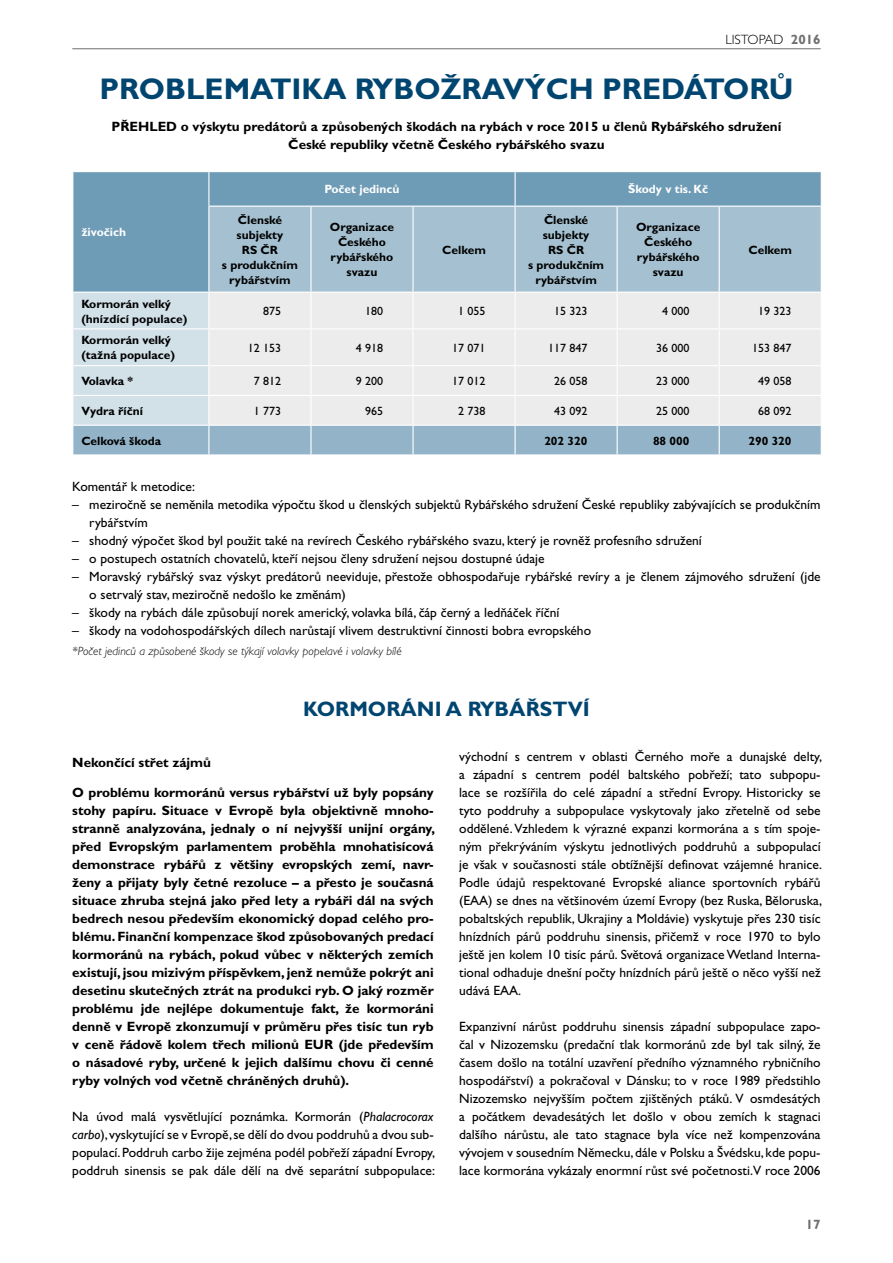
<style>
.page{position:relative;width:893px;height:1263px;background:#fff}
.page>*{position:absolute;margin:0;border:0;box-sizing:border-box;transform-origin:0 0}
.t1{font:700 30px "Gill Sans CE";color:#004570}
.t2{font:700 21px "Gill Sans CE";color:#004570}
.t3{font:13.5px/18px "Gill Sans CE";color:#000;text-align:justify}
.t4{font:700 13.5px/18px "Gill Sans CE";color:#000;text-align:center}
.t5{font:300 13.5px "Gill Sans CE";color:#000}
.t6{font:700 13.5px "Gill Sans CE";color:#6f6f6e}
.t7{font:700 12px/15px "Gill Sans CE";color:#000;text-align:center}
.t8{font:12px "Gill Sans CE";color:#000}
.t9{font:italic 300 12px "Gill Sans CE";color:#000}
.t10{font:700 12px "Gill Sans CE";color:#fff}
.s1{font-weight:700;color:#6f6f6e}
.s2{font-style:italic}
</style>
<div class="page">
<hr style="left:72px;top:48px;width:749px;height:1px;background:#6f6f6e">
<div style="left:73px;top:172px;width:748px;height:120px;background:#6e9bb5"></div>
<div style="left:209px;top:207px;width:612px;height:85px;background:#a5c1d1"></div>
<hr style="left:208px;top:172px;width:1px;height:34px;background:#fff">
<hr style="left:514px;top:172px;width:2px;height:34px;background:#fff">
<hr style="left:310px;top:207px;width:2px;height:85px;background:#fff">
<hr style="left:412px;top:207px;width:2px;height:85px;background:#fff">
<hr style="left:514px;top:207px;width:2px;height:85px;background:#fff">
<hr style="left:617px;top:207px;width:1px;height:85px;background:#fff">
<hr style="left:719px;top:207px;width:1px;height:85px;background:#fff">
<svg style="left:73px;top:292px;width:748px;height:162px;background:#d9e1e6"></svg>
<hr style="left:208px;top:206px;width:103px;height:1px;background:#fff">
<hr style="left:208px;top:207px;width:1px;height:85px;background:#fff">
<hr style="left:311px;top:206px;width:102px;height:1px;background:#fff">
<hr style="left:413px;top:206px;width:102px;height:1px;background:#fff">
<hr style="left:515px;top:206px;width:102px;height:1px;background:#fff">
<hr style="left:617px;top:206px;width:102px;height:1px;background:#fff">
<hr style="left:719px;top:206px;width:103px;height:1px;background:#fff">
<hr style="left:209px;top:292px;width:102px;height:1px;background:#fff">
<hr style="left:311px;top:292px;width:102px;height:1px;background:#fff">
<hr style="left:413px;top:292px;width:102px;height:1px;background:#fff">
<hr style="left:515px;top:292px;width:102px;height:1px;background:#fff">
<hr style="left:617px;top:292px;width:102px;height:1px;background:#fff">
<hr style="left:719px;top:292px;width:103px;height:1px;background:#fff">
<p class="t5" style="left:725px;top:32px;width:97px">LISTOPAD <span class="s1">2016</span></p>
<h1 class="t1" style="left:99px;top:72px;width:276px">PROBLEMATI KA RYB</h1>
<h1 class="t1" style="left:414px;top:72px;width:381px">OŽRAVÝCH PREDÁTORŮ</h1>
<p class="t4" style="left:112px;top:117px;width:671px">PŘEHLED o výskytu predátorů a způsobených škodách na rybách v roce 2015 u členů Rybářského sdružení<br>České republiky včetně Českého rybářského svazu</p>
<p class="t10" style="left:81px;top:225px;width:46px">živočich</p>
<p class="t10" style="left:324px;top:182px;width:77px">Počet jedinců</p>
<p class="t10" style="left:628px;top:182px;width:81px">Škody v tis. Kč</p>
<p class="t7" style="left:222px;top:212px;width:78px">Členské subjekty<br>RS ČR<br>s produkčním rybářstvím</p>
<p class="t7" style="left:330px;top:220px;width:66px">Organizace<br>Českého rybářského svazu</p>
<p class="t7" style="left:442px;top:242px;width:45px">Celkem</p>
<p class="t7" style="left:528px;top:212px;width:78px">Členské subjekty<br>RS ČR<br>s produkčním rybářstvím</p>
<p class="t7" style="left:636px;top:220px;width:66px">Organizace<br>Českého rybářského svazu</p>
<p class="t7" style="left:748px;top:242px;width:45px">Celkem</p>
<p class="t7" style="left:81px;top:296px;width:107px;text-align:left">Kormorán velký (hnízdící populace)</p>
<p class="t8" style="left:263px;top:304px;width:19px">875</p>
<p class="t8" style="left:365px;top:304px;width:19px">180</p>
<p class="t8" style="left:458px;top:304px;width:29px">1 055</p>
<p class="t8" style="left:554px;top:304px;width:35px">15 323</p>
<p class="t8" style="left:662px;top:304px;width:29px">4 000</p>
<p class="t8" style="left:758px;top:304px;width:35px">19 323</p>
<p class="t7" style="left:81px;top:333px;width:95px;text-align:left">Kormorán velký (tažná populace)</p>
<p class="t8" style="left:248px;top:341px;width:35px">12 153</p>
<p class="t8" style="left:356px;top:341px;width:29px">4 918</p>
<p class="t8" style="left:452px;top:341px;width:35px">17 071</p>
<p class="t8" style="left:548px;top:341px;width:41px">117 847</p>
<p class="t8" style="left:656px;top:341px;width:35px">36 000</p>
<p class="t8" style="left:752px;top:341px;width:41px">153 847</p>
<p class="t7" style="left:81px;top:374px;width:53px">Volavka *</p>
<p class="t8" style="left:254px;top:374px;width:29px">7 812</p>
<p class="t8" style="left:356px;top:374px;width:29px">9 200</p>
<p class="t8" style="left:452px;top:374px;width:35px">17 012</p>
<p class="t8" style="left:554px;top:374px;width:35px">26 058</p>
<p class="t8" style="left:656px;top:374px;width:35px">23 000</p>
<p class="t8" style="left:758px;top:374px;width:35px">49 058</p>
<p class="t7" style="left:81px;top:403px;width:63px">Vydra říční</p>
<p class="t8" style="left:254px;top:404px;width:29px">1 773</p>
<p class="t8" style="left:365px;top:404px;width:19px">965</p>
<p class="t8" style="left:458px;top:404px;width:29px">2 738</p>
<p class="t8" style="left:554px;top:404px;width:35px">43 092</p>
<p class="t8" style="left:656px;top:404px;width:35px">25 000</p>
<p class="t8" style="left:758px;top:404px;width:35px">68 092</p>
<p class="t7" style="left:81px;top:433px;width:81px">Celková škoda</p>
<p class="t7" style="left:544px;top:433px;width:45px">202 320</p>
<p class="t7" style="left:653px;top:433px;width:38px">88 000</p>
<p class="t7" style="left:748px;top:433px;width:45px">290 320</p>
<p class="t3" style="left:72px;top:477px;width:124px">Komentář k metodice:</p>
<p class="t3" style="left:89px;top:495px;width:733px;text-indent:-17px">– meziročně se neměnila metodika výpočtu škod u členských subjektů Rybářského sdružení České republiky zabývajících se produkčním rybářstvím</p>
<p class="t3" style="left:72px;top:531px;width:631px">– shodný výpočet škod byl použit také na revírech Českého rybářského svazu, který je rovněž profesního sdružení</p>
<p class="t3" style="left:72px;top:549px;width:474px">– o postupech ostatních chovatelů, kteří nejsou členy sdružení nejsou dostupné údaje</p>
<p class="t3" style="left:89px;top:567px;width:733px;text-indent:-17px">– Moravský rybářský svaz výskyt predátorů neeviduje, přestože obhospodařuje rybářské revíry a je členem zájmového sdružení (jde o setrvalý stav, meziročně nedošlo ke změnám)</p>
<p class="t3" style="left:72px;top:603px;width:489px">– škody na rybách dále způsobují norek americký, volavka bílá, čáp černý a ledňáček říční</p>
<p class="t3" style="left:72px;top:621px;width:520px">– škody na vodohospodářských dílech narůstají vlivem destruktivní činnosti bobra evropského</p>
<p class="t9" style="left:72px;top:644px;width:331px">*Počet jedinců a způsobené škody se týkají volavky popelavé i volavky bílé</p>
<h2 class="t2" style="left:303px;top:696px;width:172px">KORMORÁNI A RYB</h2>
<h2 class="t2" style="left:509px;top:696px;width:80px">ÁŘSTVÍ</h2>
<p class="t4" style="left:72px;top:753px;width:140px">Nekončící střet zájmů</p>
<p class="t4" style="left:72px;top:783px;width:364px;text-align:justify">O problému kormoránů versus rybářství už byly popsány stohy papíru. Situace v Evropě byla objektivně mnoho&shy;stranně analyzována, jednaly o ní nejvyšší unijní orgány, před Evropským parlamentem proběhla mnohatisícová demonstrace rybářů z většiny evropských zemí, navr&shy;ženy a přijaty byly četné rezoluce – a přesto je současná situace zhruba stejná jako před lety a rybáři dál na svých bedrech nesou především ekonomický dopad celého pro&shy;blému. Finanční kompenzace škod způsobovaných predací kormoránů na rybách, pokud vůbec v některých zemích existují, jsou mizivým příspěvkem, jenž nemůže pokrýt ani desetinu skutečných ztrát na produkci ryb. O jaký rozměr problému jde nejlépe dokumentuje fakt, že kormoráni denně v Evropě zkonzumují v průměru přes tisíc tun ryb v ceně řádově kolem třech milionů EUR (jde především o násadové ryby, určené k jejich dalšímu chovu či cenné ryby volných vod včetně chráněných druhů).</p>
<p class="t3" style="left:72px;top:1107px;width:364px">Na úvod malá vysvětlující poznámka. Kormorán (<span class="s2">Phalacrocorax carbo</span>), vyskytující se v Evropě, se dělí do dvou poddruhů a dvou sub&shy;populací. Poddruh carbo žije zejména podél pobřeží západní Evropy, poddruh sinensis se pak dále dělí na dvě separátní subpopulace:</p>
<p class="t3" style="left:459px;top:747px;width:364px">východní s centrem v oblasti Černého moře a dunajské delty, a západní s centrem podél baltského pobřeží; tato subpopu&shy;lace se rozšířila do celé západní a střední Evropy. Historicky se tyto poddruhy a subpopulace vyskytovaly jako zřetelně od sebe oddělené. Vzhledem k výrazné expanzi kormorána a s tím spoje&shy;ným překrýváním výskytu jednotlivých poddruhů a subpopulací je však v současnosti stále obtížnější definovat vzájemné hranice.<br>Podle údajů respektované Evropské aliance sportovních rybářů (EAA) se dnes na většinovém území Evropy (bez Ruska, Běloruska, pobaltských republik, Ukrajiny a Moldávie) vyskytuje přes 230 tisíc hnízdních párů poddruhu sinensis, přičemž v roce 1970 to bylo ještě jen kolem 10 tisíc párů. Světová organizace Wetland Interna&shy;tional odhaduje dnešní počty hnízdních párů ještě o něco vyšší než udává EAA.</p>
<p class="t3" style="left:459px;top:1017px;width:363px">Expanzivní nárůst poddruhu sinensis západní subpopulace zapo&shy;čal v N izozemsku (predační tlak kormoránů zde byl tak silný, že časem došlo na totální uzavření předního významného rybničního hospodářství) a pokračoval v Dánsku; to v roce 1989 předstihlo Nizozemsko nejvyšším počtem zjištěných ptáků. V osmdesátých a počátkem devadesátých let došlo v obou zemích k stagnaci dalšího nárůstu, ale tato stagnace byla více než kompenzována vývojem v sousedním Německu, dále v Polsku a Švédsku, kde popu&shy;lace kormorána vykázaly enormní růst své početnosti.V roce 2006</p>
<p class="t6" style="left:806px;top:1216px;width:16px">17</p>
</div>
